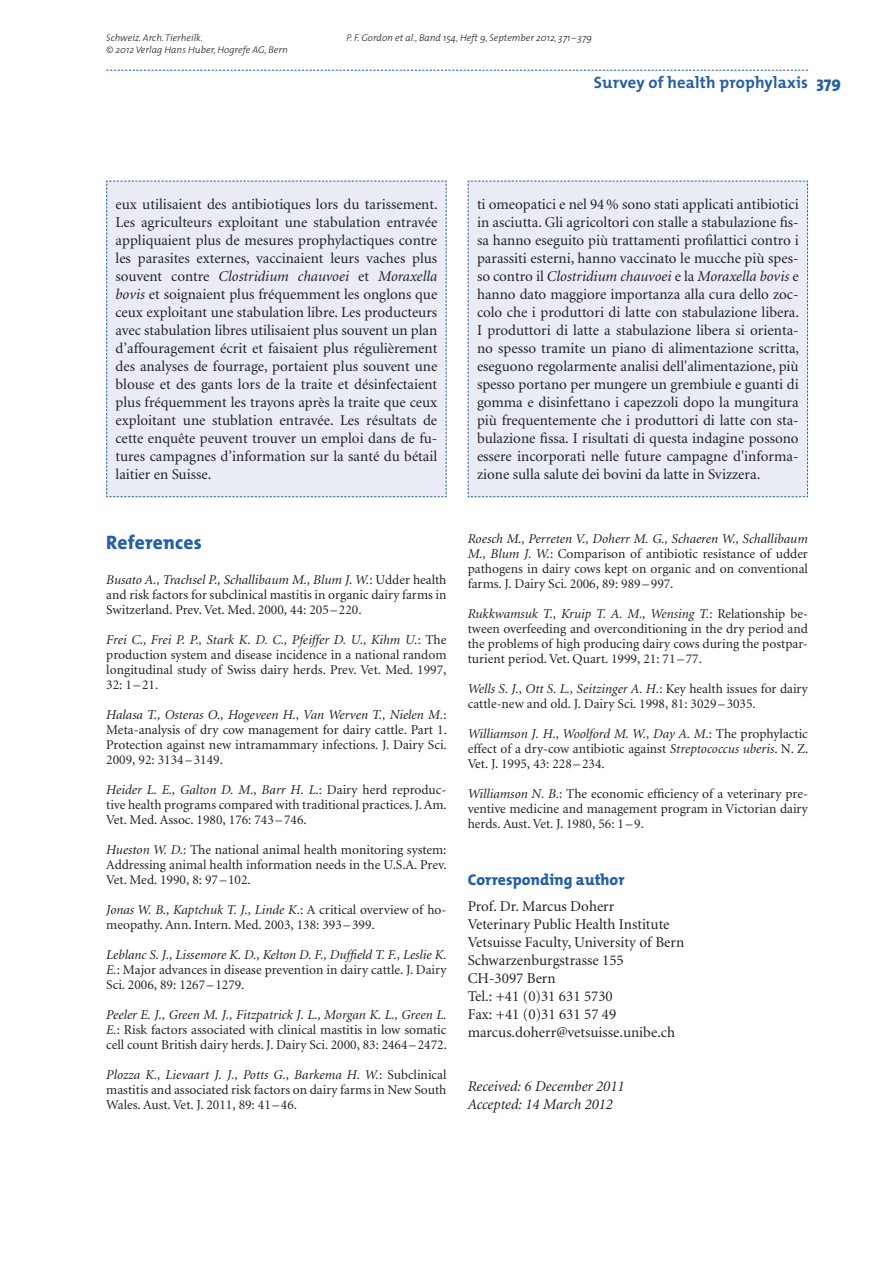
<style>
.page{position:relative;width:893px;height:1263px;background:#fff}
.page>*{position:absolute;margin:0;border:0;box-sizing:border-box;transform-origin:0 0}
.t1{font:800 19.5px "The Mix";letter-spacing:.01em;color:#255fa4}
.t2{font:700 16.5px "The Mix";letter-spacing:.01em;color:#255fa4}
.t3{font:800 15.75px "The Mix";color:#255fa4}
.t4{font:15px/18px "Minion";color:#231f20;text-align:justify}
.t5{font:italic 15px/18px "Minion";color:#231f20}
.t6{font:13.5px/15px "Minion";color:#231f20;text-align:justify}
.t7{font:italic 300 9.75px "The Mix";color:#231f20}
.s1{font-weight:800}
.s2{font-style:italic}
</style>
<div class="page">
<svg style="left:106px;top:70px;width:702px;height:1px"></svg>
<div style="left:106px;top:180px;width:341px;height:317px;background:#eaecf5"></div>
<div style="left:467px;top:180px;width:341px;height:317px;background:#eaecf5"></div>
<p class="t7" style="left:106px;top:34px;width:98px">Schweiz. Arch. Tierheilk.</p>
<p class="t7" style="left:347px;top:34px;width:247px">P. F. Gordon et al., Band 154, Heft 9, September 2012, 371 – 379</p>
<p class="t7" style="left:106px;top:46px;width:183px">© 2012 Verlag Hans Huber, Hogrefe AG, Bern</p>
<p class="t2" style="left:594px;top:76px;width:249px">Survey of health prophylaxis <span class="s1">379</span></p>
<p class="t4" style="left:116px;top:197px;width:324px">eux utilisaient des antibiotiques lors du tarissement.<br>Les agriculteurs exploitant une stabulation entravée appliquaient plus de mesures prophylactiques contre les parasites externes, vaccinaient leurs vaches plus souvent contre <span class="s2">Clostridium chauvoei</span> et <span class="s2">Moraxella bovis</span> et soignaient plus fréquemment les onglons que ceux exploitant une stabulation libre. Les producteurs avec stabulation libres utilisaient plus souvent un plan d’affouragement écrit et faisaient plus régulièrement des analyses de fourrage, portaient plus souvent une blouse et des gants lors de la traite et désinfectaient plus fréquemment les trayons après la traite que ceux exploitant une stublation entravée. Les résultats de cette enquête peuvent trouver un emploi dans de fu&shy;tures campagnes d’information sur la santé du bétail laitier en Suisse.</p>
<p class="t4" style="left:477px;top:197px;width:324px">ti omeopatici e nel 94 % sono stati applicati antibiotici in asciutta. Gli agricoltori con stalle a stabulazione fis&shy;sa hanno eseguito più trattamenti profilattici contro i parassiti esterni, hanno vaccinato le mucche più spes&shy;so contro il <span class="s2">Clostridium chauvoei</span> e la <span class="s2">Moraxella bovis</span> e hanno dato maggiore importanza alla cura dello zoc&shy;colo che i produttori di latte con stabulazione libera.<br>I produttori di latte a stabulazione libera si orienta&shy;no spesso tramite un piano di alimentazione scritta, eseguono regolarmente analisi dell'alimentazione, più spesso portano per mungere un grembiule e guanti di gomma e disinfettano i capezzoli dopo la mungitura più frequentemente che i produttori di latte con sta&shy;bulazione fissa. I risultati di questa indagine possono essere incorporati nelle future campagne d'informa&shy;zione sulla salute dei bovini da latte in Svizzera.</p>
<h1 class="t1" style="left:106px;top:535px;width:97px">References</h1>
<p class="t6" style="left:106px;top:573px;width:342px"><span class="s2">Busato A., Trachsel P., Schallibaum M., Blum J. W.</span>: Udder health and risk factors for subclinical mastitis in organic dairy farms in Switzerland. Prev. Vet. Med. 2000, 44: 205 – 220.</p>
<p class="t6" style="left:106px;top:633px;width:342px"><span class="s2">Frei C., Frei P. P., Stark K. D. C., Pfeiffer D. U., Kihm U.</span>: The production system and disease incidence in a national random longitudinal study of Swiss dairy herds. Prev. Vet. Med. 1997, 32: 1 – 21.</p>
<p class="t6" style="left:106px;top:708px;width:342px"><span class="s2">Halasa T., Osteras O., Hogeveen H., Van Werven T., Nielen M.</span>:<br>Meta-analysis of dry cow management for dairy cattle. Part 1.<br>Protection against new intramammary infections. J. Dairy Sci.<br>2009, 92: 3134 – 3149.</p>
<p class="t6" style="left:106px;top:783px;width:342px"><span class="s2">Heider L. E., Galton D. M., Barr H. L.</span>: Dairy herd reproduc&shy;tive health programs compared with traditional practices. J. Am.<br>Vet. Med. Assoc. 1980, 176: 743 – 746.</p>
<p class="t6" style="left:106px;top:843px;width:342px"><span class="s2">Hueston W. D.</span>: The national animal health monitoring system:<br>Addressing animal health information needs in the U.S.A. Prev.<br>Vet. Med. 1990, 8: 97 – 102.</p>
<p class="t6" style="left:106px;top:903px;width:342px"><span class="s2">Jonas W. B., Kaptchuk T. J., Linde K.</span>: A critical overview of ho&shy;meopathy. Ann. Intern. Med. 2003, 138: 393 – 399.</p>
<p class="t6" style="left:106px;top:948px;width:342px"><span class="s2">Leblanc S. J., Lissemore K. D., Kelton D. F., Duffield T. F., Leslie K.<br>E.</span>: Major advances in disease prevention in dairy cattle. J. Dairy Sci. 2006, 89: 1267 – 1279.</p>
<p class="t6" style="left:106px;top:1008px;width:342px"><span class="s2">Peeler E. J., Green M. J., Fitzpatrick J. L., Morgan K. L., Green L.<br>E.</span>: Risk factors associated with clinical mastitis in low somatic cell count British dairy herds. J. Dairy Sci. 2000, 83: 2464 – 2472.</p>
<p class="t6" style="left:106px;top:1068px;width:342px"><span class="s2">Plozza K., Lievaart J. J., Potts G., Barkema H. W.</span>: Subclinical mastitis and associated risk factors on dairy farms in New South Wales. Aust. Vet. J. 2011, 89: 41 – 46.</p>
<p class="t6" style="left:468px;top:532px;width:342px"><span class="s2">Roesch M., Perreten V., Doherr M. G., Schaeren W., Schallibaum M., Blum J. W.</span>: Comparison of antibiotic resistance of udder pathogens in dairy cows kept on organic and on conventional farms. J. Dairy Sci. 2006, 89: 989 – 997.</p>
<p class="t6" style="left:468px;top:607px;width:342px"><span class="s2">Rukkwamsuk T., Kruip T. A. M., Wensing T.</span>: Relationship be&shy;tween overfeeding and overconditioning in the dry period and the problems of high producing dairy cows during the postpar&shy;turient period. Vet. Quart. 1999, 21: 71 – 77.</p>
<p class="t6" style="left:468px;top:682px;width:342px"><span class="s2">Wells S. J., Ott S. L., Seitzinger A. H.</span>: Key health issues for dairy cattle-new and old. J. Dairy Sci. 1998, 81: 3029 – 3035.</p>
<p class="t6" style="left:468px;top:727px;width:342px"><span class="s2">Williamson J. H., Woolford M. W., Day A. M.</span>: The prophylactic effect of a dry-cow antibiotic against <span class="s2">Streptococcus uberis</span>. N. Z.<br>Vet. J. 1995, 43: 228 – 234.</p>
<p class="t6" style="left:468px;top:787px;width:342px"><span class="s2">Williamson N. B.</span>: The economic efficiency of a veterinary pre&shy;ventive medicine and management program in Victorian dairy herds. Aust. Vet. J. 1980, 56: 1 – 9.</p>
<p class="t3" style="left:468px;top:873px;width:158px">Corresponding author</p>
<p class="t4" style="left:468px;top:899px;width:218px;text-align:left">Prof. Dr. Marcus Doherr<br>Veterinary Public Health Institute<br>Vetsuisse Faculty, University of Bern<br>Schwarzenburgstrasse 155<br>CH-3097 Bern<br>Tel.: +41 (0)31 631 5730<br>Fax: +41 (0)31 631 57 49 marcus.doherr@vetsuisse.unibe.ch</p>
<p class="t5" style="left:468px;top:1079px;width:158px">Received: 6 December 2011<br>Accepted: 14 March 2012</p>
</div>
